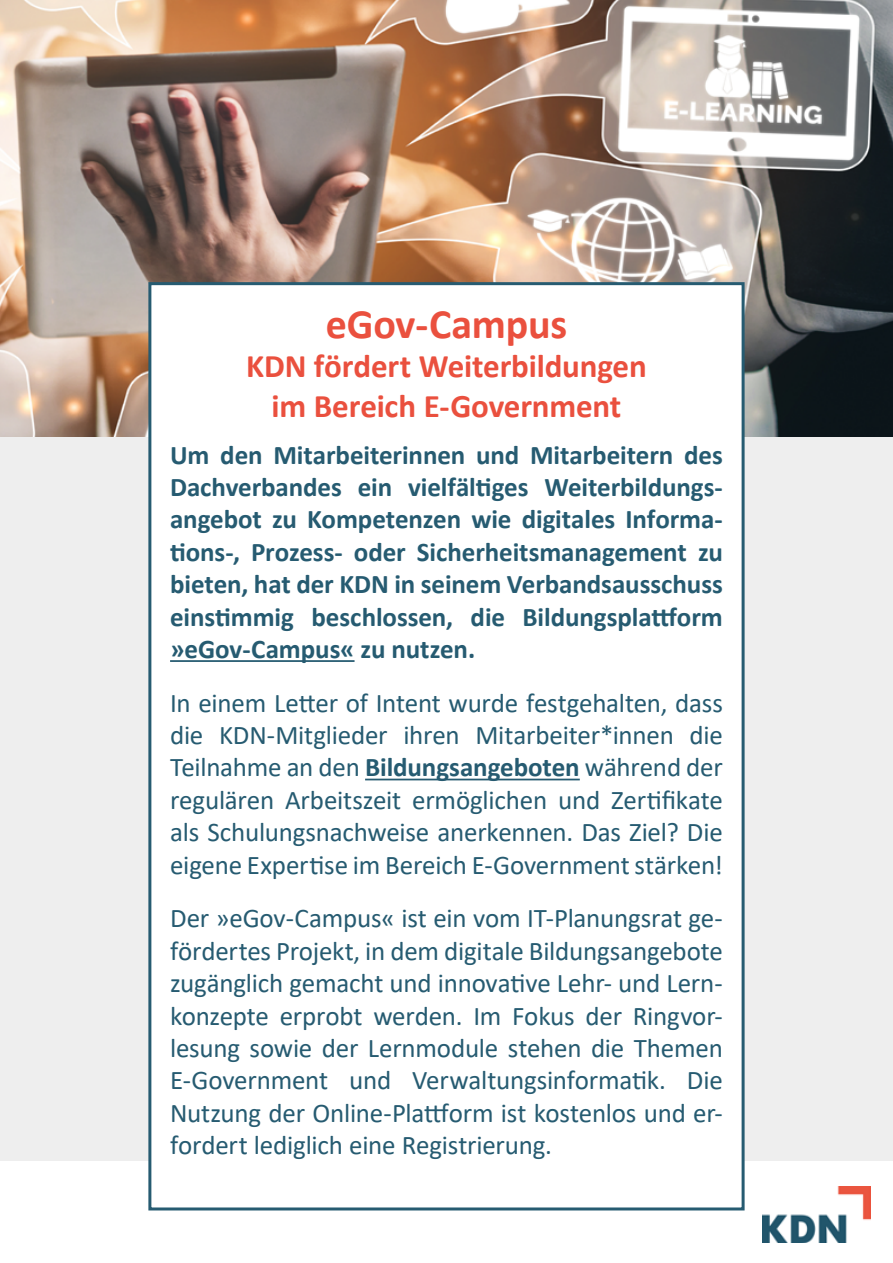
<style>
.page{position:relative;width:893px;height:1263px;background:#fff}
.page>*{position:absolute;margin:0;border:0;box-sizing:border-box;transform-origin:0 0}
.t1{font:700 42px "Calibri";letter-spacing:-.005em;color:#ea503e}
.t2{font:700 33px/39.6px "Calibri";letter-spacing:-.005em;color:#ea503e;text-align:center}
.t3{font:27px/32.4px "Calibri";letter-spacing:-.01em;color:#265b71;text-align:justify}
.t4{font:700 27px/32.4px "Calibri";letter-spacing:-.005em;color:#265b71;text-align:justify}
.s1{font-weight:700}
</style>
<div class="page">
<div style="left:0;top:418px;width:893px;height:743px;background:#eee"></div>
<img style="left:0;top:0;width:893px;height:437px">
<img style="left:762px;top:1186px;width:109px;height:57px">
<div style="left:148px;top:282px;width:597px;height:928px;background:#fff;border:3px solid #265b71"></div>
<hr style="left:170px;top:660px;width:185px;height:2px;background:#265b71">
<hr style="left:365px;top:779px;width:215px;height:1px;background:#265b71">
<h1 class="t1" style="left:326px;top:294px;width:243px">eGov-Campus</h1>
<p class="t2" style="left:246px;top:346px;width:402px">KDN fördert Weiterbildungen im Bereich E-Government</p>
<p class="t4" style="left:170px;top:438px;width:554px">Um den Mitarbeiterinnen und Mitarbeitern des Dachverbandes ein vielfältiges Weiterbildungs&shy;angebot zu Kompetenzen wie digitales Informa&shy;tions-, Prozess- oder Sicherheitsmanagement zu bieten, hat der KDN in seinem Verbandsausschuss einstimmig beschlossen, die Bildungsplattform »eGov-Campus« zu nutzen.</p>
<p class="t3" style="left:170px;top:686px;width:554px">In einem Letter of Intent wurde festgehalten, dass die KDN-Mitglieder ihren Mitarbeiter*innen die Teilnahme an den <span class="s1">Bildungsangeboten</span> während der regulären Arbeitszeit ermöglichen und Zertifikate als Schulungsnachweise anerkennen. Das Ziel? Die eigene Expertise im Bereich E-Government stärken!</p>
<p class="t3" style="left:170px;top:901px;width:554px">Der »eGov-Campus« ist ein vom IT-Planungsrat ge&shy;fördertes Projekt, in dem digitale Bildungsangebote zugänglich gemacht und innovative Lehr- und Lern&shy;konzepte erprobt werden. Im Fokus der Ringvor&shy;lesung sowie der Lernmodule stehen die Themen E-Government und Verwaltungsinformatik. Die Nutzung der Online-Plattform ist kostenlos und er&shy;fordert lediglich eine Registrierung.</p>
</div>
